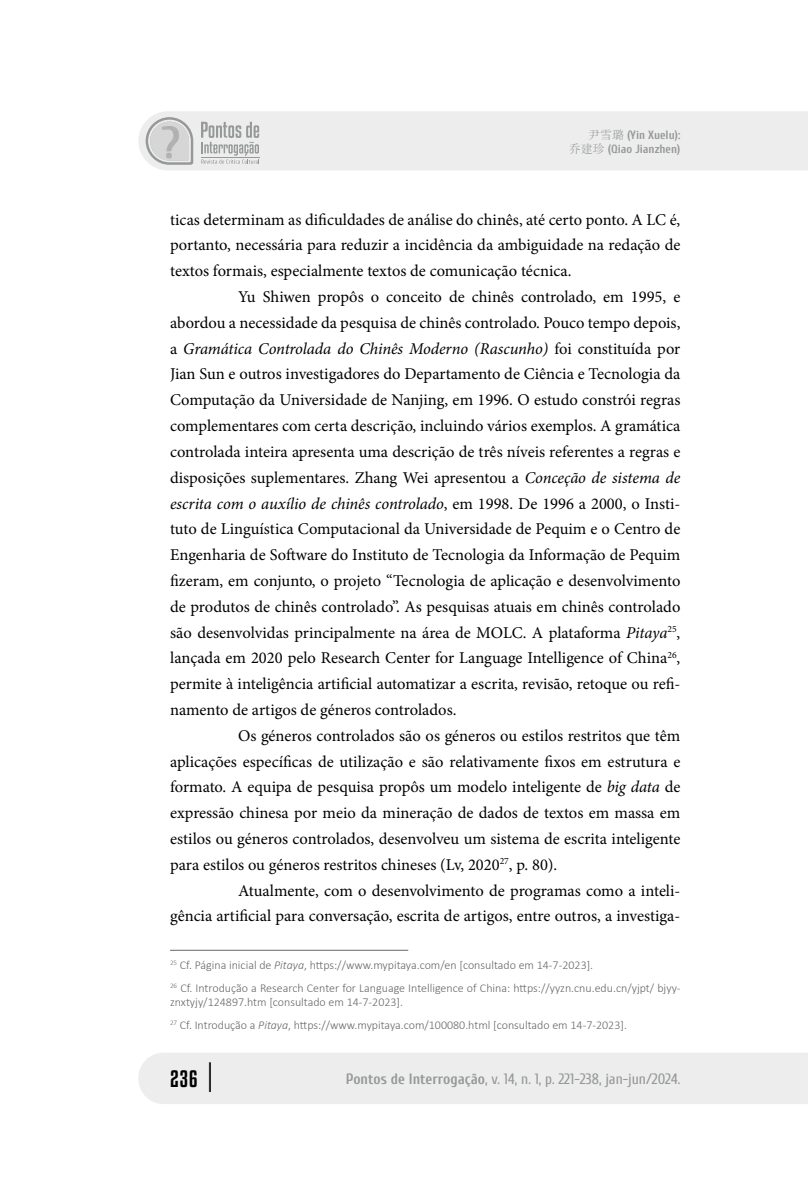
<style>
.page{position:relative;width:808px;height:1178px;background:#fff}
.page>*{position:absolute;margin:0;border:0;box-sizing:border-box;transform-origin:0 0}
.t1{font:21px "Kenyan Coffee Rg";color:#000}
.t2{font:16.5px "Minion Pro";color:#000}
.t3{font:italic 16.5px "Minion Pro";letter-spacing:-.005em;color:#000}
.t4{font:15px "Cuprum";color:#969999}
.t5{font:300 12px/23px "Calibri";color:#666}
.t6{font:700 12px/14.4px "Cuprum";color:#969999;text-align:right}
.s1{font-family:"Sim Sun";font-weight:400}
.s2{font-style:normal}
.s3{font-style:italic}
.s4{font-size:26.85px}
.s5{font-weight:700}
</style>
<div class="page">
<div style="left:138px;top:1053px;width:670px;height:51px;background:#ededed"></div>
<div style="left:138px;top:111px;width:670px;height:59px;background:#ededed"></div>
<svg style="left:201px;top:122px;width:59px;height:42px;background:#ced0d0"></svg>
<hr style="left:201px;top:157px;width:58px;height:1px;background:#969999">
<svg style="left:146px;top:117px;width:47px;height:48px;background:#cecece"></svg>
<hr style="left:170px;top:950px;width:238px;height:1px;background:#666">
<p class="t6" style="left:569px;top:127px;width:113px"><span class="s1">尹雪璐</span> (Yin Xuelu):<br><span class="s1">乔建珍</span> (Qiao Jianzhen)</p>
<p class="t2" style="left:170px;top:208px;width:512px">ticas determinam as dificuldades de análise do chinês, até certo ponto. A LC é,</p>
<p class="t2" style="left:170px;top:234px;width:512px">portanto, necessária para reduzir a incidência da ambiguidade na redação de</p>
<p class="t2" style="left:170px;top:260px;width:403px">textos formais, especialmente textos de comunicação técnica.</p>
<p class="t2" style="left:238px;top:286px;width:444px">Yu Shiwen propôs o conceito de chinês controlado, em 1995, e</p>
<p class="t2" style="left:170px;top:311px;width:512px">abordou a necessidade da pesquisa de chinês controlado. Pouco tempo depois,</p>
<p class="t3" style="left:170px;top:337px;width:512px"><span class="s2">a</span> Gramática Controlada do Chinês Moderno (Rascunho) <span class="s2">foi constituída por</span></p>
<p class="t2" style="left:170px;top:363px;width:512px">Jian Sun e outros investigadores do Departamento de Ciência e Tecnologia da</p>
<p class="t2" style="left:170px;top:389px;width:512px">Computação da Universidade de Nanjing, em 1996. O estudo constrói regras</p>
<p class="t2" style="left:170px;top:415px;width:512px">complementares com certa descrição, incluindo vários exemplos. A gramática</p>
<p class="t2" style="left:170px;top:441px;width:512px">controlada inteira apresenta uma descrição de três níveis referentes a regras e</p>
<p class="t2" style="left:170px;top:466px;width:512px">disposições suplementares. Zhang Wei apresentou a <span class="s3">Conceção de sistema de</span></p>
<p class="t3" style="left:170px;top:492px;width:512px">escrita com o auxílio de chinês controlado<span class="s2">, em 1998. De 1996 a 2000, o Insti-</span></p>
<p class="t2" style="left:170px;top:518px;width:512px">tuto de Linguística Computacional da Universidade de Pequim e o Centro de</p>
<p class="t2" style="left:170px;top:544px;width:512px">Engenharia de Software do Instituto de Tecnologia da Informação de Pequim</p>
<p class="t2" style="left:170px;top:570px;width:512px">fizeram, em conjunto, o projeto “Tecnologia de aplicação e desenvolvimento</p>
<p class="t2" style="left:170px;top:595px;width:512px">de produtos de chinês controlado”. As pesquisas atuais em chinês controlado</p>
<p class="t2" style="left:170px;top:621px;width:512px">são desenvolvidas principalmente na área de MOLC. A plataforma <span class="s3">Pitaya</span><sup>25</sup>,</p>
<p class="t2" style="left:170px;top:647px;width:512px">lançada em 2020 pelo Research Center for Language Intelligence of China<sup>26</sup>,</p>
<p class="t2" style="left:170px;top:673px;width:512px">permite à inteligência artificial automatizar a escrita, revisão, retoque ou refi-</p>
<p class="t2" style="left:170px;top:698px;width:288px">namento de artigos de géneros controlados.</p>
<p class="t2" style="left:238px;top:724px;width:444px">Os géneros controlados são os géneros ou estilos restritos que têm</p>
<p class="t2" style="left:170px;top:750px;width:512px">aplicações específicas de utilização e são relativamente fixos em estrutura e</p>
<p class="t2" style="left:170px;top:776px;width:512px">formato. A equipa de pesquisa propôs um modelo inteligente de <span class="s3">big data</span> de</p>
<p class="t2" style="left:170px;top:802px;width:512px">expressão chinesa por meio da mineração de dados de textos em massa em</p>
<p class="t2" style="left:170px;top:828px;width:512px">estilos ou géneros controlados, desenvolveu um sistema de escrita inteligente</p>
<p class="t2" style="left:170px;top:853px;width:389px">para estilos ou géneros restritos chineses (Lv, 2020<sup>27</sup>, p. 80).</p>
<p class="t2" style="left:238px;top:879px;width:444px">Atualmente, com o desenvolvimento de programas como a inteli-</p>
<p class="t2" style="left:170px;top:905px;width:512px">gência artificial para conversação, escrita de artigos, entre outros, a investiga-</p>
<p class="t5" style="left:170px;top:953px;width:512px"><sup>25</sup> Cf. Página inicial de <span class="s3">Pitaya</span>, https://www.mypitaya.com/en [consultado em 14-7-2023].<br><sup>26</sup> Cf. Introdução a Research Center for Language Intelligence of China: https://yyzn.cnu.edu.cn/yjpt/ bjyy-</p>
<p class="t5" style="left:170px;top:990px;width:458px">znxtyjy/124897.htm [consultado em 14-7-2023].<br><sup>27</sup> Cf. Introdução a <span class="s3">Pitaya</span>, https://www.mypitaya.com/100080.html [consultado em 14-7-2023].</p>
<p class="t1" style="left:170px;top:1065px;width:44px">236 <span class="s4">|</span></p>
<p class="t4" style="left:346px;top:1068px;width:336px"><span class="s5">Pontos de Interrogação</span>, v. 14, n. 1, p. 221-238, jan-jun/2024.</p>
</div>
